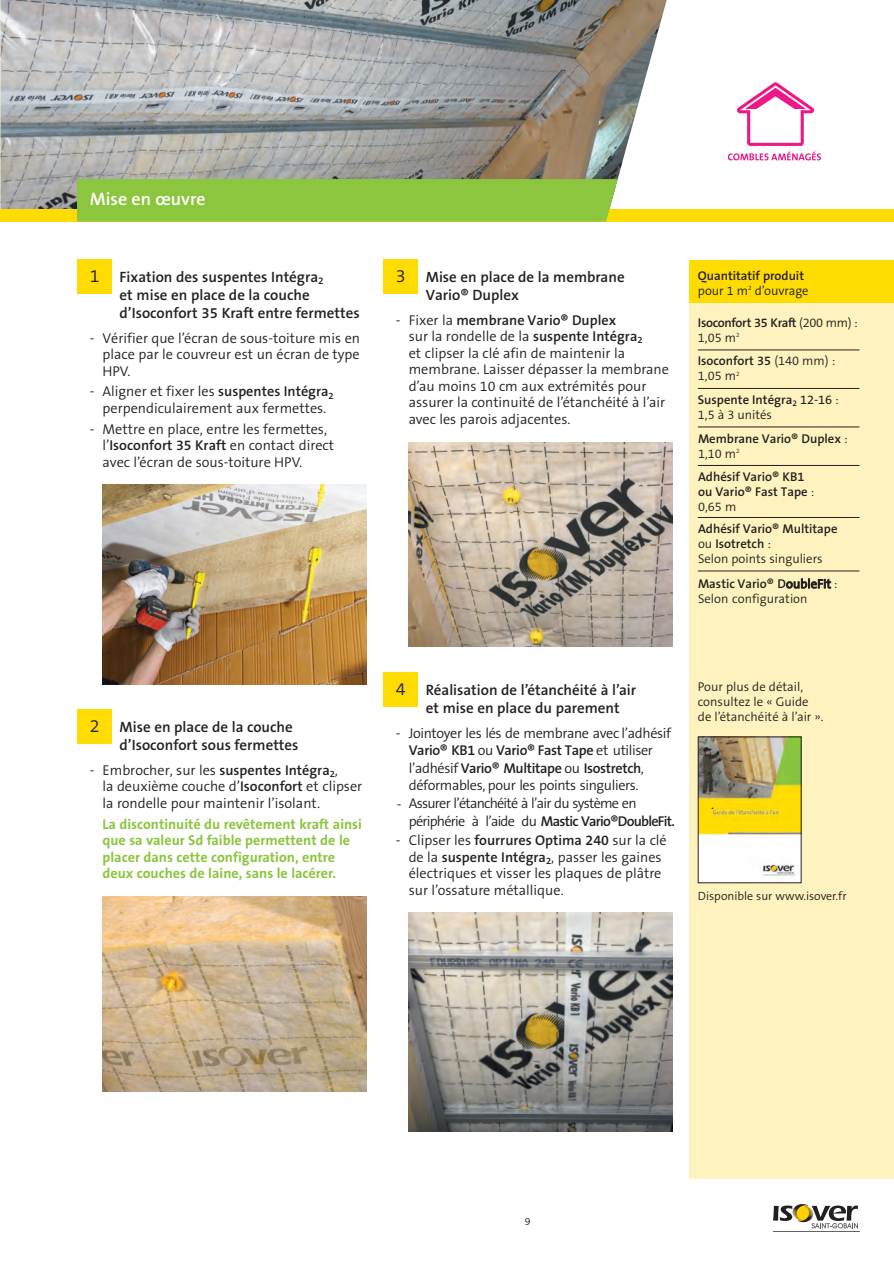
<style>
.page{position:relative;width:894px;height:1264px;background:#fff}
.page>*{position:absolute;margin:0;border:0;box-sizing:border-box;transform-origin:0 0}
.t1{font:600 18px "The Sans B6";color:#fff}
.t2{font:600 15px/18px "The Sans B6";color:#231f20}
.t3{font:300 14.25px/16.5px "The Sans B4";color:#231f20}
.t4{font:700 14.25px/16.5px "The Sans B7";color:#8bc63e}
.t5{font:300 14.25px/17.5px "The Sans B4";letter-spacing:-.025em;color:#231f20}
.t6{font:600 14.25px/17.5px "The Sans B6";letter-spacing:-.025em;color:#231f20}
.t7{font:600 14.25px "The Sans B6";letter-spacing:-.055em;color:#231f20}
.t8{font:600 14.25px "The Sans B6";color:#231f20}
.t9{font:600 12.75px/15px "The Sans B6";color:#231f20}
.t10{font:300 12.75px/15px "The Sans B4";color:#231f20}
.t11{font:600 12.75px "The Sans B6";letter-spacing:-.02em;color:#231f20}
.t12{font:300 12px "The Sans B4";color:#231f20}
.t13{font:300 10.5px "The Sans B4";color:#231f20}
.s1{font-family:"The Sans B4";font-weight:300;font-size:18px}
.s2{font-family:"The Sans B6";font-weight:600}
.s3{font-family:"The Sans B4";font-weight:300}
.s4{font-family:"The Sans B5 Plain";font-weight:400}
.s5{font-family:"The Sans Plain";font-weight:400}
</style>
<div class="page">
<hr style="left:773px;top:1231px;width:86px;height:1px;background:#636366">
<svg style="left:773px;top:1204px;width:85px;height:24px"></svg>
<div style="left:689px;top:260px;width:205px;height:918px;background:#fef3be"></div>
<div style="left:689px;top:260px;width:205px;height:42px;background:#ffdc01"></div>
<img style="left:0;top:0;width:667px;height:209px">
<div style="left:0;top:209px;width:894px;height:13px;background:#ffdc01"></div>
<hr style="left:698px;top:350px;width:161px;height:1px;background:#231f20">
<hr style="left:698px;top:388px;width:161px;height:1px;background:#231f20">
<hr style="left:698px;top:427px;width:161px;height:1px;background:#231f20">
<hr style="left:698px;top:465px;width:161px;height:1px;background:#231f20">
<hr style="left:698px;top:517px;width:161px;height:1px;background:#231f20">
<hr style="left:698px;top:571px;width:161px;height:1px;background:#231f20">
<div style="left:77px;top:260px;width:34px;height:34px;background:#ffdc01"></div>
<div style="left:77px;top:710px;width:34px;height:34px;background:#ffdc01"></div>
<img style="left:103px;top:484px;width:263px;height:200px">
<div style="left:383px;top:260px;width:34px;height:34px;background:#ffdc01"></div>
<img style="left:409px;top:443px;width:263px;height:204px">
<div style="left:383px;top:673px;width:34px;height:34px;background:#ffdc01"></div>
<img style="left:409px;top:912px;width:263px;height:220px">
<img style="left:103px;top:896px;width:263px;height:195px">
<img style="left:700px;top:739px;width:99px;height:142px">
<svg style="left:728px;top:82px;width:93px;height:78px"></svg>
<div style="left:77px;top:179px;width:541px;height:43px;background:#8bc63e"></div>
<p class="t1" style="left:90px;top:190px;width:117px">Mise en œuvre</p>
<p class="t2" style="left:120px;top:268px;width:242px;text-indent:-30px"><span class="s1">1</span> Fixation des suspentes Intégra<sub>2<br></sub>et mise en place de la couche d’Isoconfort 35 Kraft entre fermettes</p>
<p class="t3" style="left:103px;top:330px;width:259px;text-align:justify;text-indent:-13px">- Vérifier que l’écran de sous-toiture mis en place par le couvreur est un écran de type HPV.</p>
<p class="t3" style="left:90px;top:384px;width:245px;text-align:center">- Aligner et fixer les <span class="s2">suspentes Intégra</span><sub>2 </sub>perpendiculairement aux fermettes.</p>
<p class="t3" style="left:103px;top:421px;width:233px;text-indent:-13px">- Mettre en place, entre les fermettes, l’<span class="s2">Isoconfort 35 Kraft</span> en contact direct avec l’écran de sous-toiture HPV.</p>
<p class="t2" style="left:120px;top:718px;width:180px;text-indent:-30px"><span class="s1">2</span> Mise en place de la couche d’Isoconfort sous fermettes</p>
<p class="t3" style="left:103px;top:762px;width:261px;text-indent:-13px">- Embrocher, sur les <span class="s2">suspentes Intégra</span><sub>2</sub>,<br>la deuxième couche d’<span class="s2">Isoconfort</span> et clipser la rondelle pour maintenir l’isolant.</p>
<p class="t4" style="left:103px;top:816px;width:261px">La discontinuité du revêtement kraft ainsi que sa valeur Sd faible permettent de le placer dans cette configuration, entre deux couches de laine, sans le lacérer.</p>
<p class="t2" style="left:426px;top:268px;width:200px;text-indent:-30px"><span class="s1">3</span> Mise en place de la membrane<br>Vario® Duplex</p>
<p class="t8" style="left:396px;top:312px;width:222px"><span class="s3">- Fixer la</span> membrane Vario® Duplex</p>
<p class="t3" style="left:409px;top:329px;width:262px">sur la rondelle de la <span class="s2">suspente Intégra</span><sub>2<br></sub>et clipser la clé afin de maintenir la membrane. Laisser dépasser la membrane d’au moins 10 cm aux extrémités pour assurer la continuité de l’étanchéité à l’air avec les parois adjacentes.</p>
<p class="t9" style="left:698px;top:268px;width:108px">Quantitatif produit</p>
<p class="t10" style="left:698px;top:284px;width:112px">pour 1 m<sup>2</sup> d’ouvrage</p>
<p class="t11" style="left:698px;top:316px;width:161px">Isoconfort 35 Kraft <span class="s3">(200 mm) :</span></p>
<p class="t10" style="left:698px;top:331px;width:43px">1,05 m<sup>2</sup></p>
<p class="t9" style="left:698px;top:354px;width:139px">Isoconfort 35 <span class="s3">(140 mm) :</span></p>
<p class="t10" style="left:698px;top:369px;width:43px">1,05 m<sup>2</sup></p>
<p class="t9" style="left:698px;top:393px;width:142px">Suspente Intégra<sub>2</sub> <span class="s4">12-16</span> <span class="s3">:</span></p>
<p class="t10" style="left:698px;top:408px;width:76px">1,5 à 3 unités</p>
<p class="t9" style="left:698px;top:431px;width:151px">Membrane Vario® Duplex <span class="s3">:</span></p>
<p class="t10" style="left:698px;top:446px;width:43px">1,10 m<sup>2</sup></p>
<p class="t9" style="left:698px;top:469px;width:118px">Adhésif Vario® KB1 ou Vario® Fast Tape <span class="s3">:</span></p>
<p class="t10" style="left:698px;top:499px;width:40px">0,65 m</p>
<p class="t9" style="left:698px;top:522px;width:141px">Adhésif Vario® Multitape <span class="s3">ou</span> Isotretch <span class="s3">:</span></p>
<p class="t10" style="left:698px;top:552px;width:126px">Selon points singuliers</p>
<p class="t9" style="left:698px;top:577px;width:141px">Mastic Vario® D<span class="s5">oubleFit</span> <span class="s3">:</span></p>
<p class="t10" style="left:698px;top:592px;width:111px">Selon configuration</p>
<p class="t2" style="left:426px;top:681px;width:212px;text-indent:-30px"><span class="s1">4</span> Réalisation de l’étanchéité à l’air et mise en place du parement</p>
<p class="t3" style="left:396px;top:725px;width:6px">-</p>
<p class="t5" style="left:409px;top:724px;width:264px">Jointoyer les lés de membrane avec l’adhésif</p>
<p class="t6" style="left:409px;top:742px;width:246px">Vario® KB1 <span class="s3">ou</span> Vario® Fast Tape <span class="s3">et utiliser l’adhésif</span> Vario® Multitape <span class="s3">ou</span> Isostretch<span class="s3">,</span></p>
<p class="t5" style="left:409px;top:777px;width:231px">déformables, pour les points singuliers.<br>Assurer l’étanchéité à l’air du système en</p>
<p class="t7" style="left:409px;top:813px;width:267px"><span class="s3">périphérie à l’aide du</span> Mastic Vario®DoubleFit.</p>
<p class="t3" style="left:397px;top:796px;width:6px">-</p>
<p class="t3" style="left:409px;top:833px;width:260px;text-indent:-13px">- Clipser les <span class="s2">fourrures Optima 240</span> sur la clé de la <span class="s2">suspente Intégra</span><sub>2</sub>, passer les gaines électriques et visser les plaques de plâtre sur l’ossature métallique.</p>
<p class="t10" style="left:698px;top:679px;width:127px">Pour plus de détail, consultez le « Guide de l’étanchéité à l’air ».</p>
<p class="t3" style="left:711px;top:796px;width:5px">.</p>
<p class="t12" style="left:698px;top:890px;width:150px">Disponible sur www.isover.fr</p>
<p class="t13" style="left:525px;top:1215px;width:7px">9</p>
</div>
